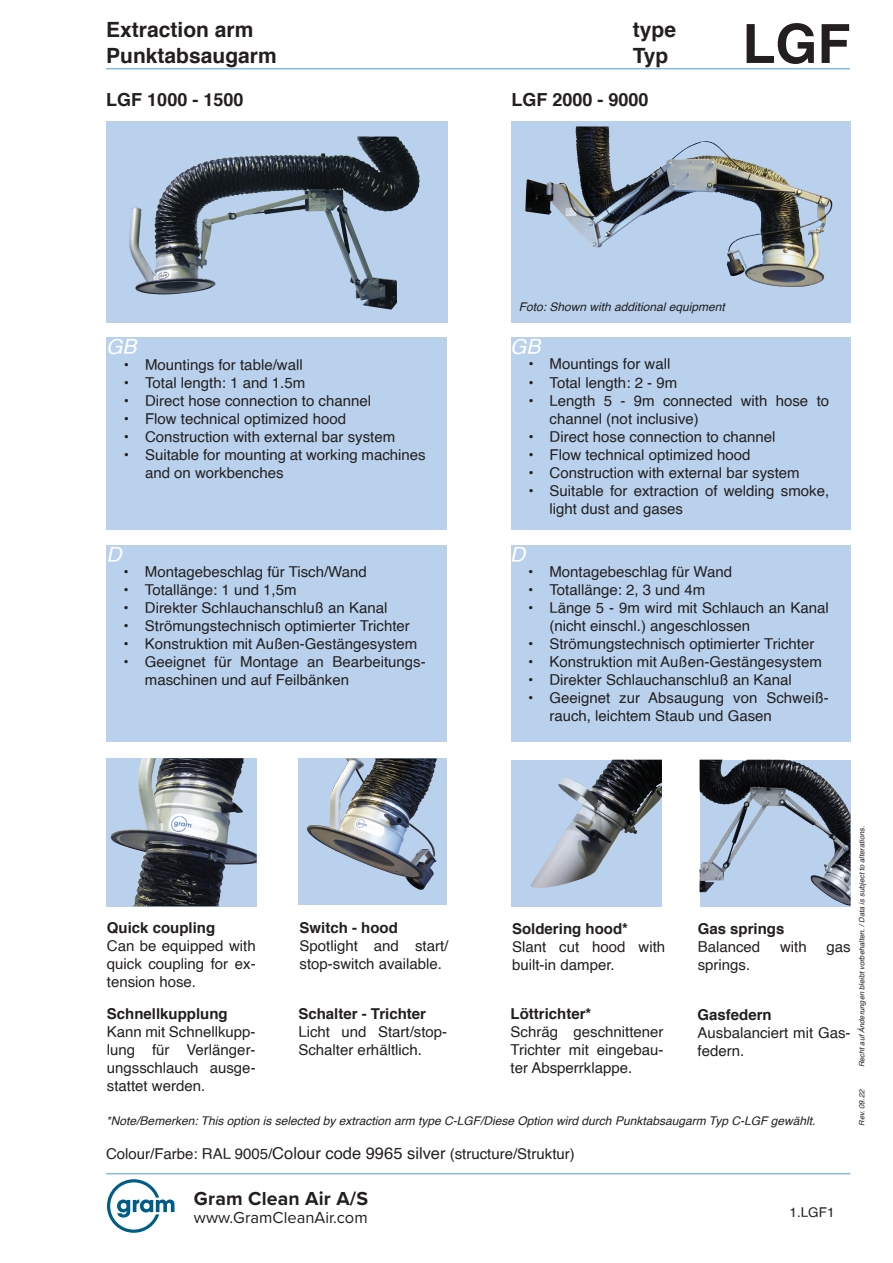
<style>
.page{position:relative;width:893px;height:1263px;background:#fff}
.page>*{position:absolute;margin:0;border:0;box-sizing:border-box;transform-origin:0 0}
.t1{font:700 54px "Helvetica";color:#231f20}
.t2{font:700 21px "Helvetica";color:#231f20}
.t3{font:italic 21px "Helvetica";color:#fff}
.t4{font:700 19.5px "Proxima Nova";letter-spacing:.01em;color:#231f20}
.t5{font:700 18px "Helvetica";color:#231f20}
.t6{font:16.5px "Proxima Nova";color:#231f20}
.t7{font:15px/18px "Helvetica";color:#231f20}
.t8{font:700 15px "Helvetica";color:#231f20}
.t9{font:13.5px "Helvetica";color:#231f20}
.t10{font:italic 12px "Helvetica";color:#231f20}
.t11{font:italic 7.5px "Helvetica";color:#231f20}
.s1{font-size:16.5px}
</style>
<div class="page">
<hr style="left:106px;top:68px;width:744px;height:1px;background:#85bae4">
<hr style="left:106px;top:1173px;width:744px;height:1px;background:#85bae4">
<svg style="left:107px;top:1179px;width:67px;height:54px"></svg>
<svg style="left:106px;top:122px;width:342px;height:201px;background:#95a9be"></svg>
<svg style="left:511px;top:122px;width:339px;height:201px;background:#adc1d6"></svg>
<div style="left:107px;top:545px;width:340px;height:197px;background:#b9d1ec"></div>
<div style="left:511px;top:338px;width:339px;height:192px;background:#b9d1ec"></div>
<div style="left:107px;top:338px;width:340px;height:192px;background:#b9d1ec"></div>
<div style="left:511px;top:545px;width:339px;height:197px;background:#b9d1ec"></div>
<svg style="left:700px;top:760px;width:151px;height:146px;background:#8897aa"></svg>
<img style="left:699px;top:760px;width:85px;height:132px">
<div style="left:511px;top:760px;width:151px;height:146px;background:#b9d1ec"></div>
<img style="left:530px;top:760px;width:132px;height:128px">
<img style="left:307px;top:137px;width:73px;height:35px">
<img style="left:525px;top:126px;width:234px;height:122px">
<div style="left:298px;top:758px;width:148px;height:147px;background:#b9d1ec"></div>
<img style="left:307px;top:758px;width:129px;height:132px">
<div style="left:106px;top:758px;width:151px;height:148px;background:#b9d1ec"></div>
<img style="left:110px;top:758px;width:147px;height:148px">
<p class="t2" style="left:106px;top:13px;width:149px">Extraction arm</p>
<p class="t2" style="left:633px;top:13px;width:45px">type</p>
<p class="t2" style="left:106px;top:38px;width:172px">Punktabsaugarm</p>
<p class="t2" style="left:633px;top:38px;width:37px">Typ</p>
<p class="t5" style="left:106px;top:85px;width:139px">LGF 1000 - 1500</p>
<p class="t5" style="left:511px;top:85px;width:139px">LGF 2000 - 9000</p>
<p class="t1" style="left:742px;top:0;width:109px">LGF</p>
<p class="t3" style="left:106px;top:330px;width:32px">GB</p>
<p class="t10" style="left:519px;top:297px;width:208px">Foto: Shown with additional equipment</p>
<p class="t3" style="left:510px;top:330px;width:32px">GB</p>
<p class="t7" style="left:124px;top:356px;width:180px">• Mountings for table/wall</p>
<p class="t7" style="left:124px;top:374px;width:183px">• Total length: 1 and 1.5m</p>
<p class="t7" style="left:124px;top:392px;width:249px">• Direct hose connection to channel</p>
<p class="t7" style="left:124px;top:410px;width:224px">• Flow technical optimized hood</p>
<p class="t7" style="left:124px;top:428px;width:273px">• Construction with external bar system</p>
<p class="t7" style="left:145px;top:446px;width:282px;text-indent:-21px">• Suitable for mounting at working machines and on workbenches</p>
<p class="t3" style="left:107px;top:538px;width:17px">D</p>
<p class="t7" style="left:124px;top:563px;width:245px">• Montagebeschlag für Tisch/Wand</p>
<p class="t7" style="left:124px;top:581px;width:175px">• Totallänge: 1 und 1,5m</p>
<p class="t7" style="left:124px;top:599px;width:265px">• Direkter Schlauchanschluß an Kanal</p>
<p class="t7" style="left:124px;top:617px;width:288px">• Strömungstechnisch optimierter Trichter</p>
<p class="t7" style="left:124px;top:635px;width:295px">• Konstruktion mit Außen-Gestängesystem</p>
<p class="t7" style="left:145px;top:653px;width:282px;text-indent:-21px">• Geeignet für Montage an Bearbeitungs&shy;maschinen und auf Feilbänken</p>
<p class="t7" style="left:528px;top:356px;width:144px">• Mountings for wall</p>
<p class="t7" style="left:528px;top:374px;width:150px">• Total length: 2 - 9m</p>
<p class="t7" style="left:550px;top:392px;width:281px;text-indent:-21px">• Length 5 - 9m connected with hose to channel (not inclusive)</p>
<p class="t7" style="left:528px;top:428px;width:249px">• Direct hose connection to channel</p>
<p class="t7" style="left:528px;top:446px;width:224px">• Flow technical optimized hood</p>
<p class="t7" style="left:528px;top:464px;width:273px">• Construction with external bar system</p>
<p class="t7" style="left:550px;top:482px;width:281px;text-indent:-21px">• Suitable for extraction of welding smoke, light dust and gases</p>
<p class="t3" style="left:510px;top:538px;width:17px">D</p>
<p class="t7" style="left:528px;top:563px;width:206px">• Montagebeschlag für Wand</p>
<p class="t7" style="left:528px;top:581px;width:179px">• Totallänge: 2, 3 und 4m</p>
<p class="t7" style="left:549px;top:599px;width:281px;text-indent:-21px">• Länge 5 - 9m wird mit Schlauch an Kanal (nicht einschl.) angeschlossen</p>
<p class="t7" style="left:528px;top:635px;width:288px">• Strömungstechnisch optimierter Trichter</p>
<p class="t7" style="left:528px;top:653px;width:295px">• Konstruktion mit Außen-Gestängesystem</p>
<p class="t7" style="left:528px;top:671px;width:265px">• Direkter Schlauchanschluß an Kanal</p>
<p class="t7" style="left:549px;top:689px;width:281px;text-indent:-21px">• Geeignet zur Absaugung von Schweiß&shy;rauch, leichtem Staub und Gasen</p>
<p class="t11" style="left:856px;top:1067px;width:242px;rotate:-90deg">Recht auf Änderungen bleibt vorbehalten. / Data is subject to alterations.</p>
<p class="t8" style="left:107px;top:916px;width:110px">Quick coupling</p>
<p class="t7" style="left:107px;top:937px;width:150px;text-align:justify">Can be equipped with quick coupling for ex&shy;tension hose.</p>
<p class="t8" style="left:299px;top:916px;width:100px">Switch - hood</p>
<p class="t7" style="left:299px;top:938px;width:150px">Spotlight and start/ stop-switch available.</p>
<p class="t8" style="left:512px;top:916px;width:117px">Soldering hood*</p>
<p class="t7" style="left:512px;top:938px;width:155px">Slant cut hood with built-in damper.</p>
<p class="t8" style="left:698px;top:917px;width:88px">Gas springs</p>
<p class="t7" style="left:698px;top:938px;width:64px">Balanced</p>
<p class="t7" style="left:780px;top:938px;width:28px">with</p>
<p class="t7" style="left:827px;top:938px;width:26px">gas</p>
<p class="t7" style="left:698px;top:956px;width:54px">springs.</p>
<p class="t8" style="left:107px;top:1001px;width:122px">Schnellkupplung</p>
<p class="t7" style="left:107px;top:1023px;width:150px;text-align:justify">Kann mit Schnellkupp&shy;lung für Verlänger&shy;ungsschlauch ausge&shy;stattet werden.</p>
<p class="t8" style="left:298px;top:1001px;width:129px">Schalter - Trichter</p>
<p class="t7" style="left:298px;top:1023px;width:150px">Licht und Start/stop-<br>Schalter erhältlich.</p>
<p class="t8" style="left:511px;top:1001px;width:82px">Löttrichter*</p>
<p class="t7" style="left:511px;top:1023px;width:155px;text-align:justify">Schräg geschnittener Trichter mit eingebau&shy;ter Absperrklappe.</p>
<p class="t8" style="left:698px;top:1002px;width:76px">Gasfedern</p>
<p class="t7" style="left:698px;top:1024px;width:155px">Ausbalanciert mit Gas&shy;federn.</p>
<p class="t11" style="left:856px;top:1126px;width:38px;rotate:-90deg">Rev. 09.22</p>
<p class="t10" style="left:106px;top:1112px;width:711px">*Note/Bemerken: This option is selected by extraction arm type C-LGF/Diese Option wird durch Punktabsaugarm Typ C-LGF gewählt.</p>
<p class="t7" style="left:106px;top:1145px;width:470px">Colour/Farbe: RAL 9005/<span class="s1">Colour code 9965 silver</span> (structure/Struktur)</p>
<h3 class="t4" style="left:194px;top:1184px;width:176px">Gram Clean Air A/S</h3>
<p class="t6" style="left:194px;top:1205px;width:175px">www.GramCleanAir.com</p>
<p class="t9" style="left:789px;top:1202px;width:47px">1.LGF1</p>
</div>
